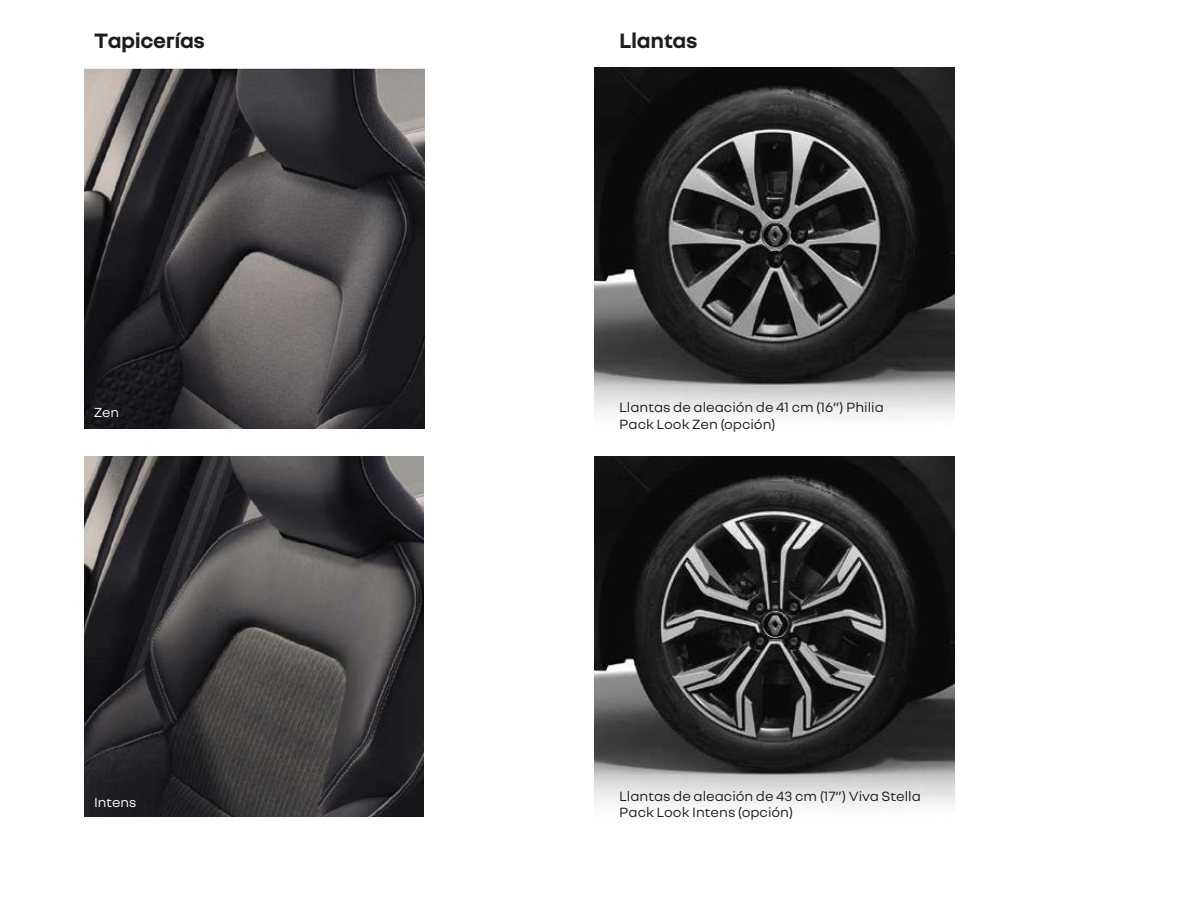
<style>
.page{position:relative;width:1188px;height:918px;background:#fff}
.page>*{position:absolute;margin:0;border:0;box-sizing:border-box;transform-origin:0 0}
.t1{font:700 22.5px "Nouvel R";letter-spacing:-.02em;color:#1d1e1c}
.t2{font:14.55px/16.2px "Nouvel R";color:#1d1e1c}
.t3{font:14.25px "Nouvel R";color:#fff}
</style>
<div class="page">
<img style="left:594px;top:67px;width:360px;height:351px">
<img style="left:84px;top:68px;width:340px;height:361px">
<img style="left:84px;top:457px;width:340px;height:359px">
<img style="left:594px;top:457px;width:360px;height:351px">
<h1 class="t1" style="left:94px;top:26px;width:113px">Tapicerías</h1>
<h1 class="t1" style="left:619px;top:26px;width:80px">Llantas</h1>
<p class="t3" style="left:94px;top:403px;width:27px">Zen</p>
<p class="t2" style="left:619px;top:399px;width:266px">Llantas de aleación de 41 cm (16”) Philia<br>Pack Look Zen (opción)</p>
<p class="t3" style="left:94px;top:793px;width:44px">Intens</p>
<p class="t2" style="left:619px;top:788px;width:303px">Llantas de aleación de 43 cm (17”) Viva Stella<br>Pack Look Intens (opción)</p>
</div>
